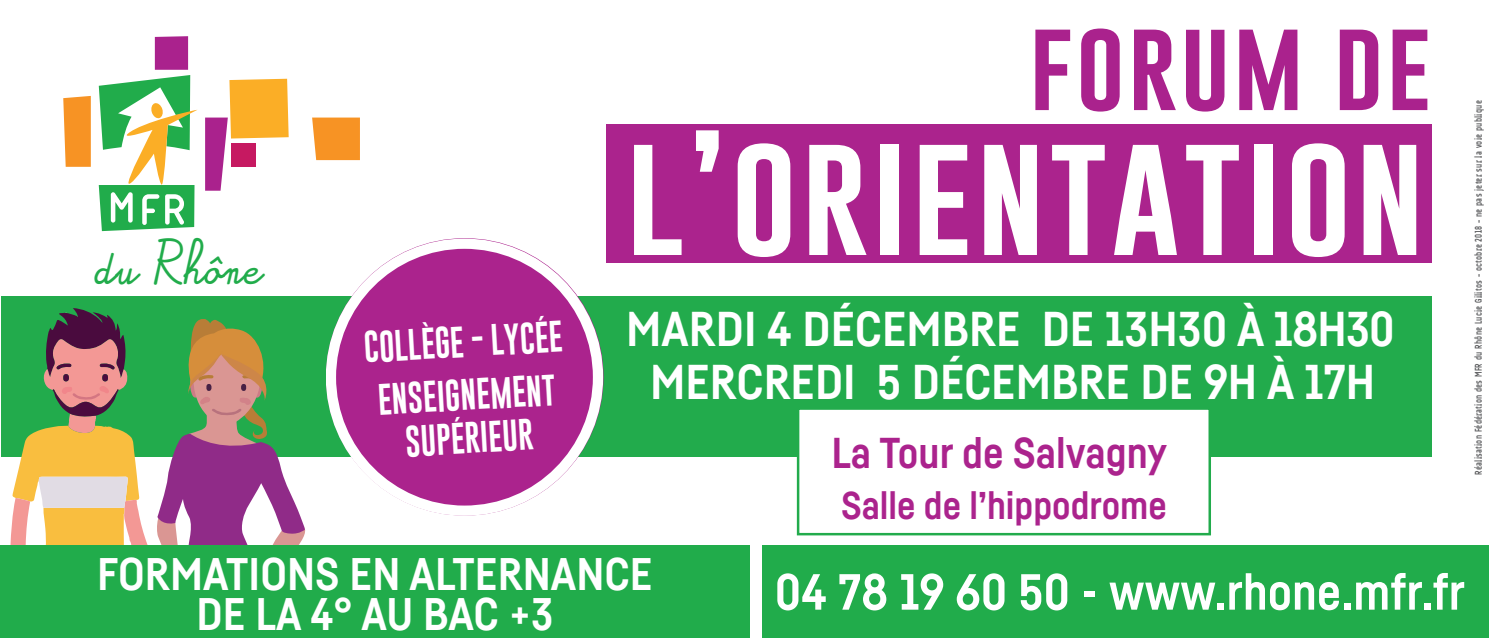
<style>
.page{position:relative;width:1489px;height:638px;background:#fff}
.page>*{position:absolute;margin:0;border:0;box-sizing:border-box;transform-origin:0 0}
.t1{font:130px "Gobold";letter-spacing:.025em;color:#fff}
.t2{font:95px "Gobold";letter-spacing:.03em;color:#aa228d}
.t3{font:700 50px "Fabrikat";color:#fff}
.t4{font:700 48.25px/53.2px "Fabrikat";color:#fff;text-align:center}
.t5{font:700 45px/40px "Fabrikat";color:#fff;text-align:center}
.t6{font:700 42.5px "Fabrikat";color:#ab238d}
.t7{font:700 38.25px "Fabrikat";color:#ab238d}
.t8{font:36.5px/53.2px "Gobold";color:#fff;text-align:center;scale:.83 1}
.t9{font:31px "Alamain";color:#21ac4b}
.t10{font:700 10px "A Udimat";letter-spacing:.025em;color:#57585a;scale:.83 1}
</style>
<div class="page">
<div style="left:606px;top:124px;width:825px;height:139px;background:#ab238d"></div>
<div style="left:1px;top:297px;width:1430px;height:160px;background:#22ab4c"></div>
<svg style="left:99px;top:75px;width:98px;height:156px"></svg>
<svg style="left:63px;top:96px;width:28px;height:71px;background:#f79a34"></svg>
<div style="left:155px;top:36px;width:33px;height:34px;background:#aa228d"></div>
<svg style="left:312px;top:118px;width:48px;height:42px;background:#f7972e"></svg>
<svg style="left:205px;top:79px;width:84px;height:112px"></svg>
<div style="left:796px;top:407px;width:414px;height:128px;background:#fff;border:2px solid #22ab4c"></div>
<div style="left:326px;top:238px;width:277px;height:277px;background:#ab238d;border-radius:50%"></div>
<div style="left:326px;top:239px;width:277px;height:276px;border:10px solid #fff;border-radius:50%"></div>
<svg style="left:10px;top:308px;width:295px;height:237px"></svg>
<div style="left:0;top:545px;width:1488px;height:93px;background:#21ac4b"></div>
<div style="left:750px;top:525px;width:11px;height:113px;background:#fff"></div>
<h3 class="t9" style="left:96px;top:255px;width:168px">du Rhône</h3>
<h3 class="t8" style="left:362px;top:318px;width:241px;rotate:-3deg">COLLÈGE - LYCÉE<br>ENSEIGNEMENT</h3>
<h3 class="t8" style="left:404px;top:412px;width:156px;rotate:-3deg">SUPÉRIEUR</h3>
<h2 class="t2" style="left:1029px;top:4px;width:403px">FORUM DE</h2>
<h1 class="t1" style="left:625px;top:109px;width:800px">L’ORIENTATION</h1>
<h3 class="t4" style="left:626px;top:301px;width:770px">MARDI 4 DÉCEMBRE DE 13H30 À 18H30<br>MERCREDI 5 DÉCEMBRE DE 9H À 17H</h3>
<h3 class="t6" style="left:831px;top:427px;width:337px">La Tour de Salvagny</h3>
<h3 class="t7" style="left:841px;top:481px;width:327px">Salle de l’hippodrome</h3>
<p class="t10" style="left:1472px;top:474px;width:452px;rotate:-90deg">Réalisation Fédération des MFR du Rhône Lucie Gilitos - octobre 2018 - ne pas jeter sur la voie publique</p>
<h3 class="t5" style="left:97px;top:552px;width:557px">FORMATIONS EN ALTERNANCE<br>DE LA 4° AU BAC +3</h3>
<h3 class="t3" style="left:774px;top:561px;width:692px">04 78 19 60 50 - www.rhone.mfr.fr</h3>
</div>
